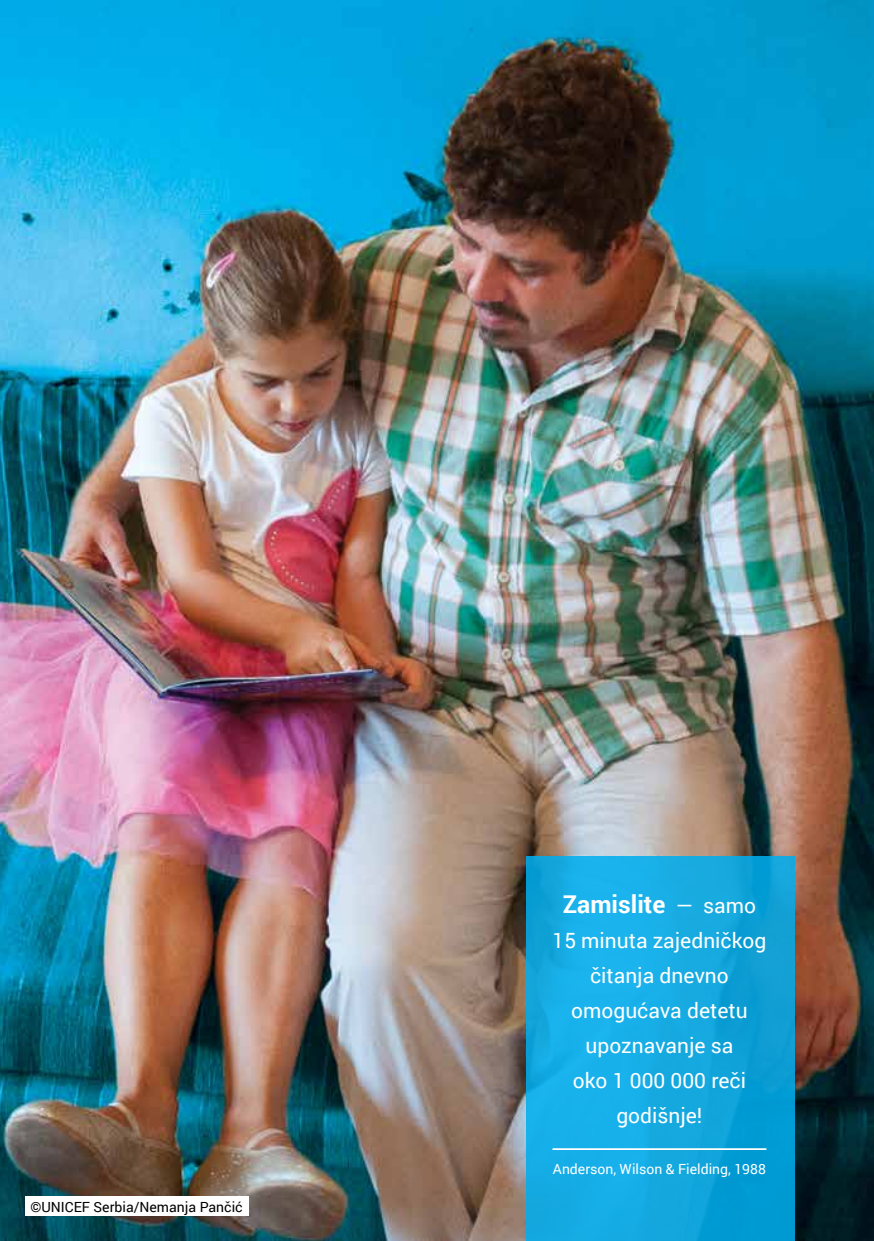
<style>
.page{position:relative;width:874px;height:1241px;background:#fff}
.page>*{position:absolute;margin:0;border:0;box-sizing:border-box;transform-origin:0 0}
.t1{font:700 24.5px "Roboto";color:#fff}
.t2{font:21px/35px "Roboto";color:#fff;text-align:center}
.t3{font:14px "Roboto";color:#fff}
.t4{font:14px "Roboto";color:#000}
.s1{font-weight:400;font-size:21px}
</style>
<div class="page">
<img style="left:0;top:0;width:873px;height:1240px">
<svg style="left:526px;top:855px;width:268px;height:385px;background:#13a8e0"></svg>
<hr style="left:552px;top:1147px;width:214px;height:2px;background:#fff">
<div style="left:25px;top:1196px;width:223px;height:19px;background:#fff"></div>
<p class="t4" style="left:30px;top:1196px;width:214px">©UNICEF Serbia/Nemanja Pančić</p>
<p class="t1" style="left:562px;top:887px;width:195px">Zamislite <span class="s1">― samo</span></p>
<p class="t2" style="left:552px;top:922px;width:215px">15 minuta zajedničkog čitanja dnevno omogućava detetu upoznavanje sa<br>oko 1 000 000 reči godišnje!</p>
<p class="t3" style="left:552px;top:1158px;width:214px">Anderson, Wilson &amp; Fielding, 1988</p>
</div>
